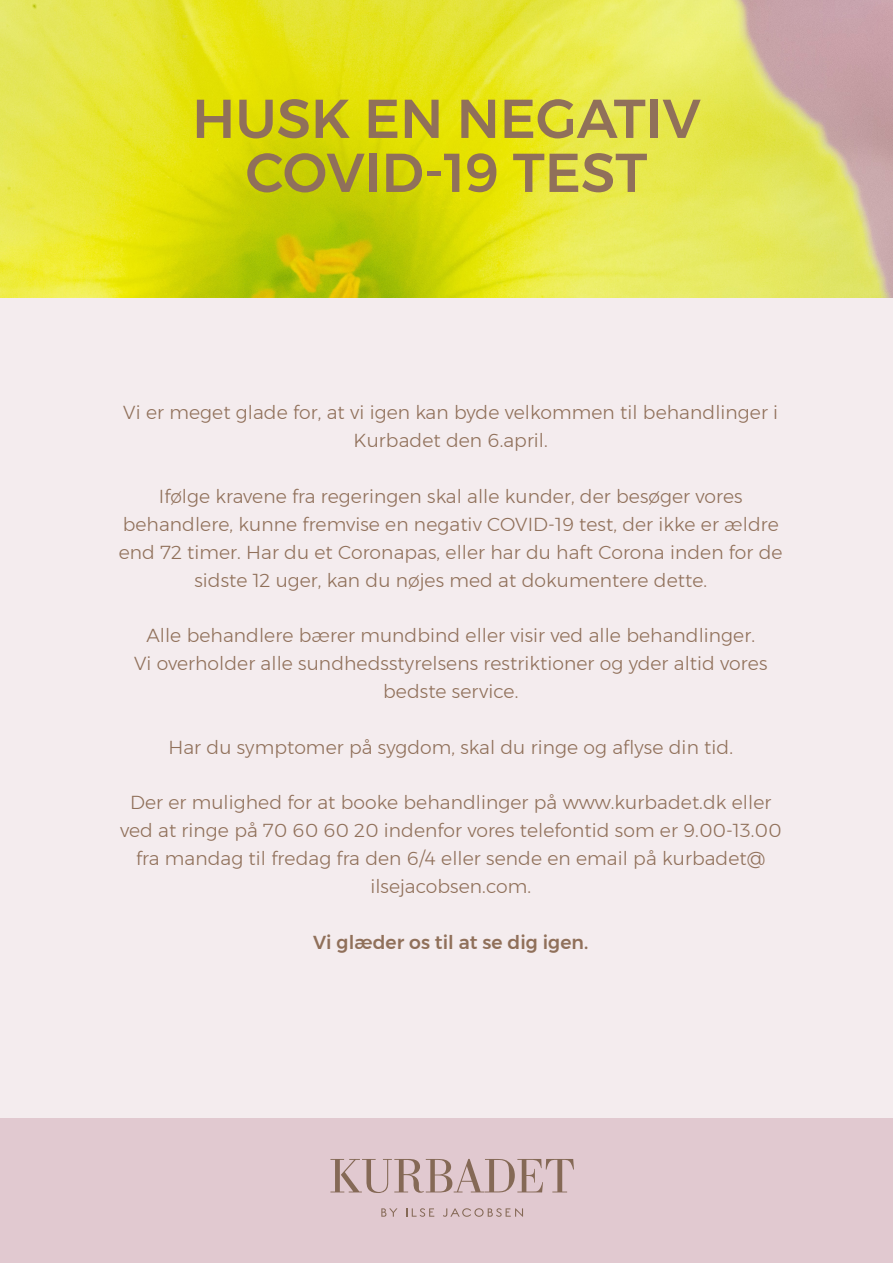
<style>
.page{position:relative;width:893px;height:1263px;background:#fff}
.page>*{position:absolute;margin:0;border:0;box-sizing:border-box;transform-origin:0 0}
.t1{font:500 54.6px/54px "Montserrat";color:#90705a;text-align:center}
.t2{font:300 18.75px/27.9px "Montserrat";letter-spacing:.005em;color:#90705a;text-align:center}
.t3{font:500 18.75px "Montserrat";letter-spacing:.005em;color:#90705a}
</style>
<div class="page">
<div style="left:0;top:298px;width:893px;height:965px;background:#f4ecee"></div>
<div style="left:0;top:1118px;width:893px;height:145px;background:#e1c9d0"></div>
<img style="left:0;top:0;width:893px;height:298px">
<svg style="left:381px;top:1208px;width:16px;height:9px"></svg>
<svg style="left:406px;top:1208px;width:28px;height:9px"></svg>
<svg style="left:443px;top:1208px;width:80px;height:9px"></svg>
<svg style="left:330px;top:1159px;width:244px;height:34px"></svg>
<p class="t1" style="left:192px;top:91px;width:510px">HUSK EN NEGATIV<br>COVID-19 TEST</p>
<p class="t2" style="left:123px;top:398px;width:656px">Vi er meget glade for, at vi igen kan byde velkommen til behandlinger i<br>Kurbadet den 6.april.</p>
<p class="t2" style="left:119px;top:482px;width:665px">Ifølge kravene fra regeringen skal alle kunder, der besøger vores behandlere, kunne fremvise en negativ COVID-19 test, der ikke er ældre end 72 timer. Har du et Coronapas, eller har du haft Corona inden for de sidste 12 uger, kan du nøjes med at dokumentere dette.</p>
<p class="t2" style="left:134px;top:621px;width:635px">Alle behandlere bærer mundbind eller visir ved alle behandlinger.<br>Vi overholder alle sundhedsstyrelsens restriktioner og yder altid vores bedste service.</p>
<p class="t2" style="left:168px;top:733px;width:566px">Har du symptomer på sygdom, skal du ringe og aflyse din tid.</p>
<p class="t2" style="left:120px;top:788px;width:663px">Der er mulighed for at booke behandlinger på www.kurbadet.dk eller ved at ringe på 70 60 60 20 indenfor vores telefontid som er 9.00-13.00 fra mandag til fredag fra den 6/4 eller sende en email på kurbadet@ ilsejacobsen.com.</p>
<p class="t3" style="left:313px;top:927px;width:277px">Vi glæder os til at se dig igen.</p>
</div>
